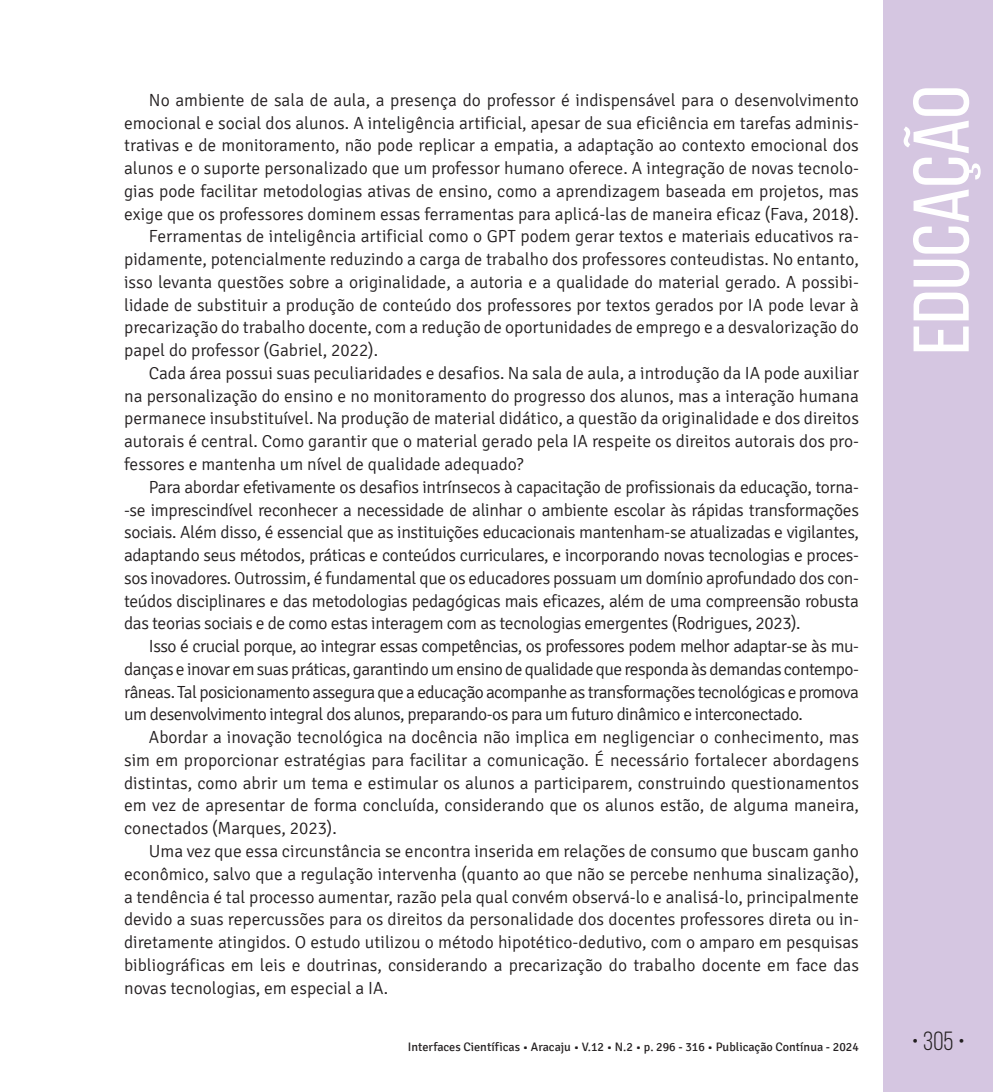
<style>
.page{position:relative;width:993px;height:1092px;background:#fff}
.page>*{position:absolute;margin:0;border:0;box-sizing:border-box;transform-origin:0 0}
.t1{font:78.75px "Bebas Neue";color:#fff;scale:1.09 1}
.t2{font:26.25px "Bebas Neue";color:#231f20}
.t3{font:300 17.5px "Signika";color:#231f20}
.t4{font:300 17.5px "Signika";letter-spacing:-.02em;color:#231f20}
.t5{font:300 17.5px "Signika";letter-spacing:-.03em;color:#231f20}
.t6{font:12.25px "Signika";color:#231f20}
</style>
<div class="page">
<div style="left:883px;top:0;width:109px;height:1091px;background:#d5c6e1"></div>
<p class="t3" style="left:149px;top:90px;width:711px">No ambiente de sala de aula, a presença do professor é indispensável para o desenvolvimento</p>
<p class="t3" style="left:124px;top:113px;width:736px">emocional e social dos alunos. A inteligência artificial, apesar de sua eficiência em tarefas adminis-</p>
<p class="t3" style="left:124px;top:136px;width:736px">trativas e de monitoramento, não pode replicar a empatia, a adaptação ao contexto emocional dos</p>
<p class="t3" style="left:124px;top:159px;width:736px">alunos e o suporte personalizado que um professor humano oferece. A integração de novas tecnolo-</p>
<p class="t3" style="left:124px;top:181px;width:736px">gias pode facilitar metodologias ativas de ensino, como a aprendizagem baseada em projetos, mas</p>
<p class="t3" style="left:124px;top:204px;width:736px">exige que os professores dominem essas ferramentas para aplicá-las de maneira eficaz (Fava, 2018).</p>
<p class="t3" style="left:149px;top:227px;width:711px">Ferramentas de inteligência artificial como o GPT podem gerar textos e materiais educativos ra-</p>
<p class="t3" style="left:124px;top:250px;width:736px">pidamente, potencialmente reduzindo a carga de trabalho dos professores conteudistas. No entanto,</p>
<p class="t3" style="left:124px;top:272px;width:736px">isso levanta questões sobre a originalidade, a autoria e a qualidade do material gerado. A possibi-</p>
<p class="t3" style="left:124px;top:295px;width:736px">lidade de substituir a produção de conteúdo dos professores por textos gerados por IA pode levar à</p>
<p class="t3" style="left:124px;top:318px;width:736px">precarização do trabalho docente, com a redução de oportunidades de emprego e a desvalorização do</p>
<p class="t3" style="left:124px;top:341px;width:255px">papel do professor (Gabriel, 2022).</p>
<p class="t3" style="left:149px;top:363px;width:711px">Cada área possui suas peculiaridades e desafios. Na sala de aula, a introdução da IA pode auxiliar</p>
<p class="t3" style="left:124px;top:386px;width:736px">na personalização do ensino e no monitoramento do progresso dos alunos, mas a interação humana</p>
<p class="t3" style="left:124px;top:409px;width:736px">permanece insubstituível. Na produção de material didático, a questão da originalidade e dos direitos</p>
<p class="t3" style="left:124px;top:432px;width:736px">autorais é central. Como garantir que o material gerado pela IA respeite os direitos autorais dos pro-</p>
<p class="t3" style="left:124px;top:454px;width:401px">fessores e mantenha um nível de qualidade adequado?</p>
<p class="t4" style="left:149px;top:477px;width:711px">Para abordar efetivamente os desafios intrínsecos à capacitação de profissionais da educação, torna-</p>
<p class="t4" style="left:124px;top:500px;width:736px">-se imprescindível reconhecer a necessidade de alinhar o ambiente escolar às rápidas transformações</p>
<p class="t4" style="left:124px;top:523px;width:736px">sociais. Além disso, é essencial que as instituições educacionais mantenham-se atualizadas e vigilantes,</p>
<p class="t4" style="left:124px;top:545px;width:736px">adaptando seus métodos, práticas e conteúdos curriculares, e incorporando novas tecnologias e proces-</p>
<p class="t4" style="left:124px;top:568px;width:736px">sos inovadores. Outrossim, é fundamental que os educadores possuam um domínio aprofundado dos con-</p>
<p class="t4" style="left:124px;top:591px;width:736px">teúdos disciplinares e das metodologias pedagógicas mais eficazes, além de uma compreensão robusta</p>
<p class="t4" style="left:124px;top:614px;width:677px">das teorias sociais e de como estas interagem com as tecnologias emergentes (Rodrigues, 2023).</p>
<p class="t5" style="left:149px;top:636px;width:711px">Isso é crucial porque, ao integrar essas competências, os professores podem melhor adaptar-se às mu-</p>
<p class="t5" style="left:124px;top:659px;width:736px">danças e inovar em suas práticas, garantindo um ensino de qualidade que responda às demandas contempo-</p>
<p class="t5" style="left:124px;top:682px;width:736px">râneas. Tal posicionamento assegura que a educação acompanhe as transformações tecnológicas e promova</p>
<p class="t5" style="left:124px;top:705px;width:680px">um desenvolvimento integral dos alunos, preparando-os para um futuro dinâmico e interconectado.</p>
<p class="t3" style="left:149px;top:727px;width:711px">Abordar a inovação tecnológica na docência não implica em negligenciar o conhecimento, mas</p>
<p class="t3" style="left:124px;top:750px;width:736px">sim em proporcionar estratégias para facilitar a comunicação. É necessário fortalecer abordagens</p>
<p class="t3" style="left:124px;top:773px;width:736px">distintas, como abrir um tema e estimular os alunos a participarem, construindo questionamentos</p>
<p class="t3" style="left:124px;top:796px;width:736px">em vez de apresentar de forma concluída, considerando que os alunos estão, de alguma maneira,</p>
<p class="t3" style="left:124px;top:818px;width:214px">conectados (Marques, 2023).</p>
<p class="t3" style="left:149px;top:841px;width:711px">Uma vez que essa circunstância se encontra inserida em relações de consumo que buscam ganho</p>
<p class="t3" style="left:124px;top:864px;width:736px">econômico, salvo que a regulação intervenha (quanto ao que não se percebe nenhuma sinalização),</p>
<p class="t3" style="left:124px;top:887px;width:736px">a tendência é tal processo aumentar, razão pela qual convém observá-lo e analisá-lo, principalmente</p>
<p class="t3" style="left:124px;top:909px;width:736px">devido a suas repercussões para os direitos da personalidade dos docentes professores direta ou in-</p>
<p class="t3" style="left:124px;top:932px;width:736px">diretamente atingidos. O estudo utilizou o método hipotético-dedutivo, com o amparo em pesquisas</p>
<p class="t3" style="left:124px;top:955px;width:736px">bibliográficas em leis e doutrinas, considerando a precarização do trabalho docente em face das</p>
<p class="t3" style="left:124px;top:978px;width:265px">novas tecnologias, em especial a IA.</p>
<h1 class="t1" style="left:898px;top:355px;width:248px;rotate:-90deg">EDUCAÇÃO</h1>
<p class="t6" style="left:408px;top:1040px;width:452px">Interfaces Científicas • Aracaju • V.12 • N.2 • p. 296 - 316 • Publicação Contínua - 2024</p>
<h2 class="t2" style="left:911px;top:1026px;width:55px">• 305 •</h2>
</div>
